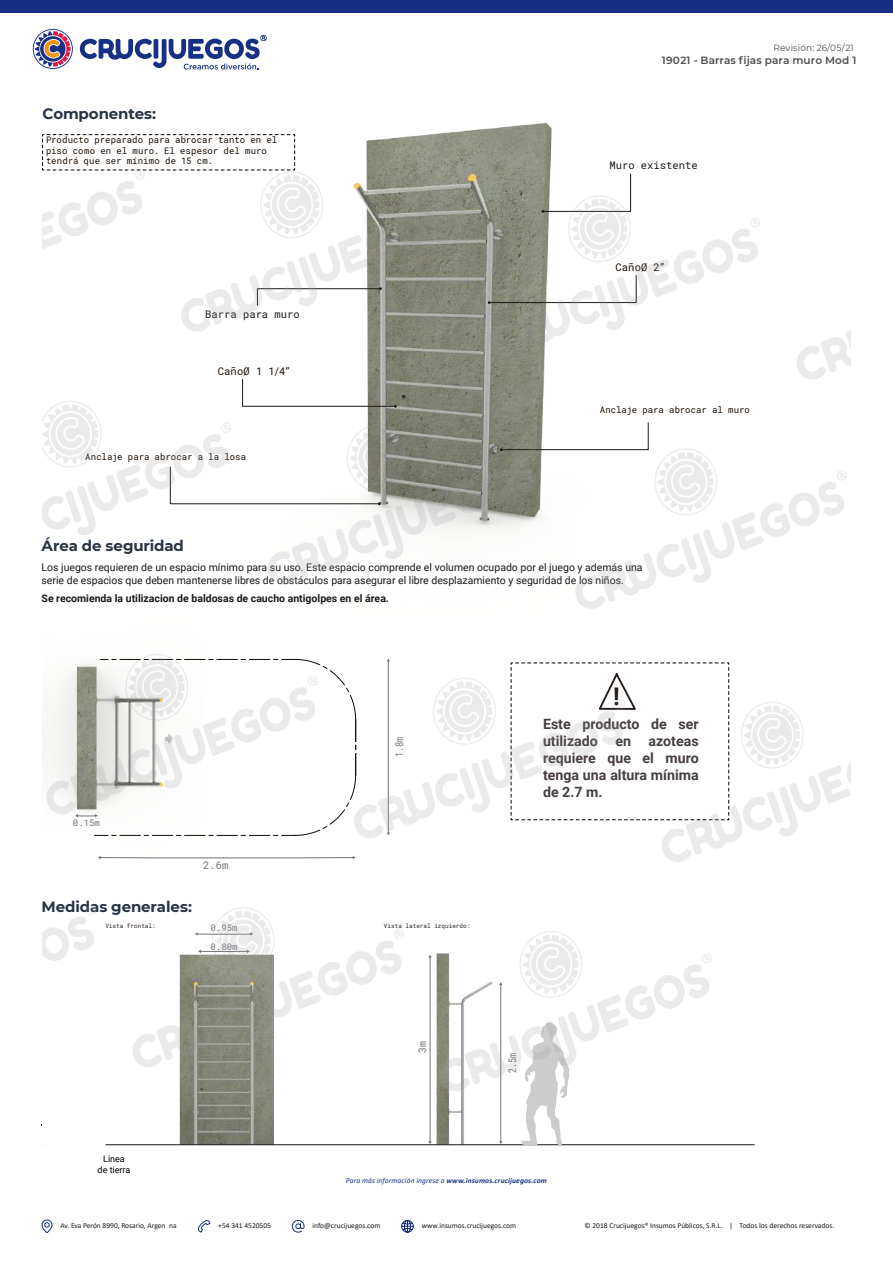
<style>
.page{position:relative;width:893px;height:1263px;background:#fff}
.page>*{position:absolute;margin:0;border:0;box-sizing:border-box;transform-origin:0 0}
.t1{font:700 24.3px "Roboto";color:#281c19}
.t2{font:700 15px "Montserrat";letter-spacing:-.01em;color:#273446}
.t3{font:700 14.25px/17.1px "Roboto";color:#473e43;text-align:justify}
.t4{font:10.5px/12.6px "Roboto";color:#1a1a1a}
.t5{font:700 10.5px "Roboto";color:#1a1a1a}
.t6{font:600 10.5px "Montserrat";letter-spacing:.005em;color:#4d4d4d}
.t7{font:10.5px "Roboto Mono";color:#1a1a1a}
.t8{font:10.5px "Roboto Mono";letter-spacing:.015em;color:#1e1004}
.t9{font:10.5px "Roboto Mono";color:#747278;scale:.8 1}
.t10{font:10.5px "Roboto Mono";color:#747278}
.t11{font:10.5px "Roboto Mono";color:#747278;scale:.93 1}
.t12{font:9px/10.5px "Roboto Mono";color:#1e1004}
.t13{font:9px "Montserrat";letter-spacing:.02em;color:#4d4d4d}
.t14{font:9px "Roboto Mono";color:#747278}
.t15{font:9px/10.8px "Roboto";color:#000;text-align:center}
.t16{font:7.5px "Calibri";color:#1a1a1a}
.t17{font:italic 700 7.5px "Calibri";letter-spacing:.02em;color:#173084}
.t18{font:6px "Roboto Mono";color:#2c1f27}
.s1{font-weight:400}
</style>
<div class="page">
<img style="left:42px;top:122px;width:510px;height:398px">
<div style="left:0;top:0;width:893px;height:13px;background:#173084"></div>
<svg style="left:41px;top:1219px;width:12px;height:14px"></svg>
<svg style="left:292px;top:1220px;width:13px;height:13px"></svg>
<svg style="left:401px;top:1220px;width:13px;height:13px"></svg>
<svg style="left:198px;top:1220px;width:13px;height:13px"></svg>
<svg style="left:42px;top:134px;width:253px;height:37px"></svg>
<svg style="left:80px;top:35px;width:187px;height:34px"></svg>
<svg style="left:33px;top:29px;width:40px;height:40px"></svg>
<img style="left:43px;top:169px;width:807px;height:976px">
<h2 class="t2" style="left:43px;top:103px;width:115px">Componentes:</h2>
<p class="t12" style="left:46px;top:135px;width:233px">Producto preparado para abrocar tanto en el piso como en el muro. El espesor del muro tendrá que ser mínimo de 15 cm.</p>
<p class="t7" style="left:205px;top:307px;width:96px">Barra para muro</p>
<p class="t8" style="left:218px;top:363px;width:75px">CañoØ 1 1/4”</p>
<p class="t12" style="left:85px;top:451px;width:162px">Anclaje para abrocar a la losa</p>
<p class="t13" style="left:773px;top:42px;width:82px">Revisión: 26/05/21</p>
<p class="t6" style="left:662px;top:53px;width:196px">19021 - Barras fijas para muro Mod 1</p>
<p class="t7" style="left:609px;top:158px;width:90px">Muro existente</p>
<p class="t8" style="left:615px;top:260px;width:52px">CañoØ 2”</p>
<p class="t12" style="left:600px;top:404px;width:152px">Anclaje para abrocar al muro</p>
<h2 class="t2" style="left:42px;top:535px;width:144px">Área de seguridad</h2>
<p class="t4" style="left:42px;top:561px;width:603px">Los juegos requieren de un espacio mínimo para su uso. Este espacio comprende el volumen ocupado por el juego y además una serie de espacios que deben mantenerse libres de obstáculos para asegurar el libre desplazamiento y seguridad de los niños.</p>
<p class="t5" style="left:42px;top:591px;width:349px">Se recomienda la utilizacion de baldosas de caucho antigolpes en el área.</p>
<p class="t14" style="left:73px;top:817px;width:29px">0.15m</p>
<p class="t10" style="left:203px;top:857px;width:27px">2.6m</p>
<h2 class="t2" style="left:42px;top:896px;width:152px">Medidas generales:</h2>
<p class="t18" style="left:105px;top:922px;width:52px">Vista frontal:</p>
<p class="t14" style="left:211px;top:922px;width:28px">0.95m</p>
<p class="t14" style="left:211px;top:940px;width:28px">0.80m</p>
<p class="t15" style="left:98px;top:1153px;width:34px">Linea de tierra</p>
<p class="t9" style="left:392px;top:757px;width:27px;rotate:-90deg">1.8m</p>
<p class="t18" style="left:384px;top:922px;width:88px">Vista lateral izquierdo:</p>
<p class="t11" style="left:415px;top:1053px;width:14px;rotate:-90deg">3m</p>
<h1 class="t1" style="left:613px;top:679px;width:8px">!</h1>
<h3 class="t3" style="left:543px;top:715px;width:157px">Este producto de ser utilizado en azoteas requiere que el muro tenga una altura mínima de 2.7 m.</h3>
<p class="t9" style="left:505px;top:1073px;width:27px;rotate:-90deg">2.5m</p>
<p class="t17" style="left:346px;top:1175px;width:203px"><span class="s1">Para más información ingrese a</span> www.insumos.crucijuegos.com</p>
<p class="t16" style="left:60px;top:1220px;width:118px">Av. Eva Perón 8990, Rosario, Argen na</p>
<p class="t16" style="left:218px;top:1220px;width:54px">+54 341 4520505</p>
<p class="t16" style="left:313px;top:1220px;width:69px">info@crucijuegos.com</p>
<p class="t16" style="left:422px;top:1220px;width:96px">www.insumos.crucijuegos.com</p>
<p class="t16" style="left:584px;top:1220px;width:251px">© 2018 Crucijuegos® Insumos Públicos, S.R.L. | Todos los derechos reservados.</p>
</div>
